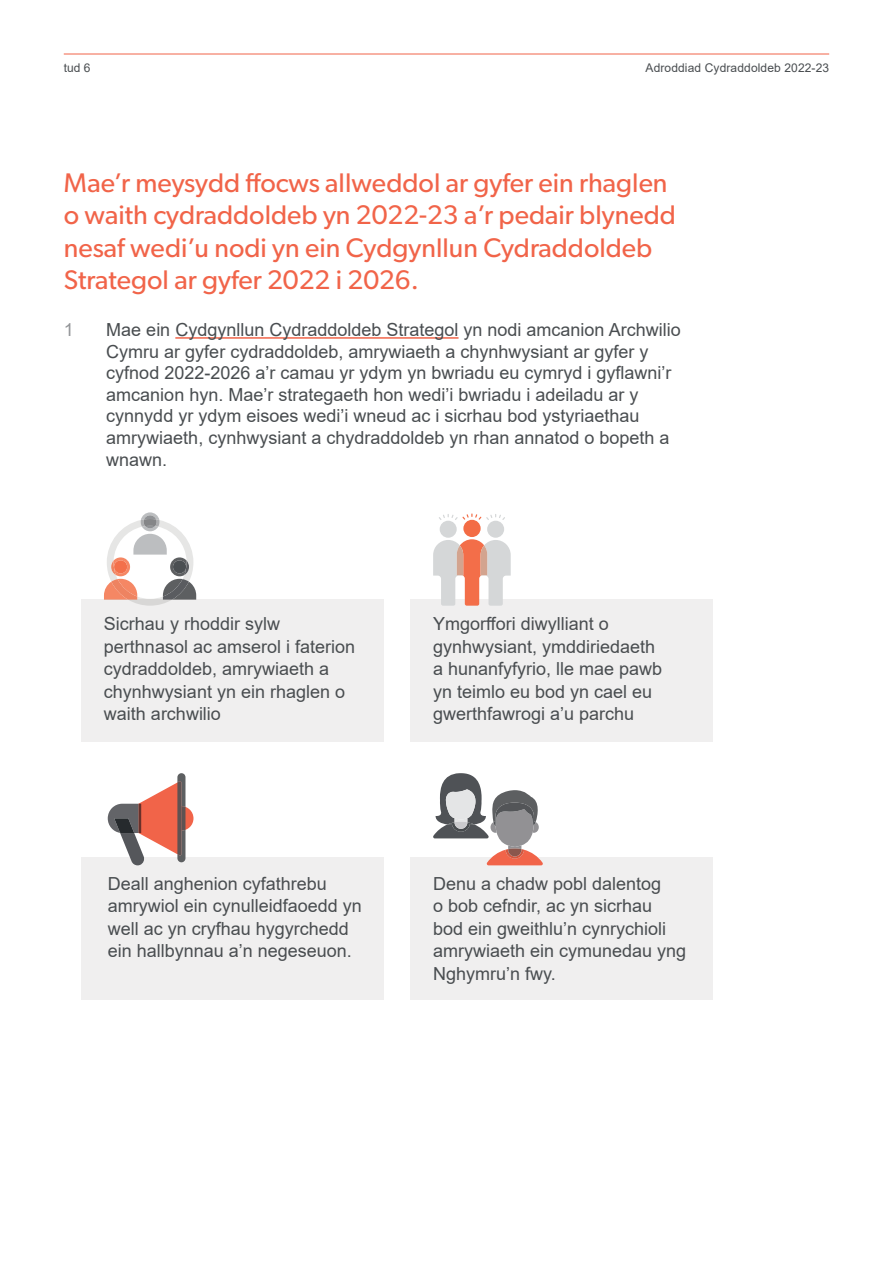
<style>
.page{position:relative;width:893px;height:1263px;background:#fff}
.page>*{position:absolute;margin:0;border:0;box-sizing:border-box;transform-origin:0 0}
.H1{font:27px/32.4px "Gibson";color:#f16449}
.t1{font:18px/22.5px "Arial";color:#494d50}
.t2{font:18px "Arial";color:#939598}
.t3{font:12px "Arial";letter-spacing:.01em;color:#494d50}
</style>
<div class="page">
<hr style="left:64px;top:54px;width:765px;height:1px;background:#f16449">
<hr style="left:175px;top:337px;width:284px;height:2px;background:#f16449">
<div style="left:81px;top:600px;width:303px;height:142px;background:#f0efef"></div>
<div style="left:410px;top:600px;width:303px;height:142px;background:#f0efef"></div>
<div style="left:410px;top:857px;width:303px;height:143px;background:#f0efef"></div>
<div style="left:81px;top:857px;width:303px;height:143px;background:#f0efef"></div>
<svg style="left:104px;top:512px;width:92px;height:94px"></svg>
<svg style="left:108px;top:773px;width:85px;height:92px"></svg>
<svg style="left:433px;top:773px;width:110px;height:92px"></svg>
<div style="left:440px;top:521px;width:17px;height:17px;background:#d5d7d8;border-radius:50%"></div>
<div style="left:487px;top:521px;width:17px;height:17px;background:#d5d7d8;border-radius:50%"></div>
<div style="left:463px;top:520px;width:18px;height:17px;background:#f36c45;border-radius:50%"></div>
<svg style="left:439px;top:513px;width:66px;height:7px"></svg>
<svg style="left:433px;top:539px;width:78px;height:67px"></svg>
<p class="t3" style="left:64px;top:59px;width:28px">tud 6</p>
<p class="t3" style="left:646px;top:59px;width:185px">Adroddiad Cydraddoldeb 2022-23</p>
<h3 class="H1" style="left:64px;top:166px;width:614px">Mae’r meysydd ffocws allweddol ar gyfer ein rhaglen o waith cydraddoldeb yn 2022-23 a’r pedair blynedd nesaf wedi’u nodi yn ein Cydgynllun Cydraddoldeb Strategol ar gyfer 2022 i 2026.</h3>
<p class="t2" style="left:64px;top:317px;width:12px">1</p>
<p class="t1" style="left:106px;top:319px;width:576px;line-height:21.6px">Mae ein Cydgynllun Cydraddoldeb Strategol yn nodi amcanion Archwilio Cymru ar gyfer cydraddoldeb, amrywiaeth a chynhwysiant ar gyfer y cyfnod 2022-2026 a’r camau yr ydym yn bwriadu eu cymryd i gyflawni’r amcanion hyn. Mae’r strategaeth hon wedi’i bwriadu i adeiladu ar y cynnydd yr ydym eisoes wedi’i wneud ac i sicrhau bod ystyriaethau amrywiaeth, cynhwysiant a chydraddoldeb yn rhan annatod o bopeth a wnawn.</p>
<p class="t1" style="left:104px;top:612px;width:253px">Sicrhau y rhoddir sylw perthnasol ac amserol i faterion cydraddoldeb, amrywiaeth a chynhwysiant yn ein rhaglen o waith archwilio</p>
<p class="t1" style="left:108px;top:872px;width:256px">Deall anghenion cyfathrebu amrywiol ein cynulleidfaoedd yn well ac yn cryfhau hygyrchedd ein hallbynnau a’n negeseuon.</p>
<p class="t1" style="left:433px;top:612px;width:231px">Ymgorffori diwylliant o gynhwysiant, ymddiriedaeth a hunanfyfyrio, lle mae pawb yn teimlo eu bod yn cael eu gwerthfawrogi a’u parchu</p>
<p class="t1" style="left:433px;top:872px;width:255px">Denu a chadw pobl dalentog<br>o bob cefndir, ac yn sicrhau bod ein gweithlu’n cynrychioli amrywiaeth ein cymunedau yng<br>Nghymru’n fwy.</p>
</div>
